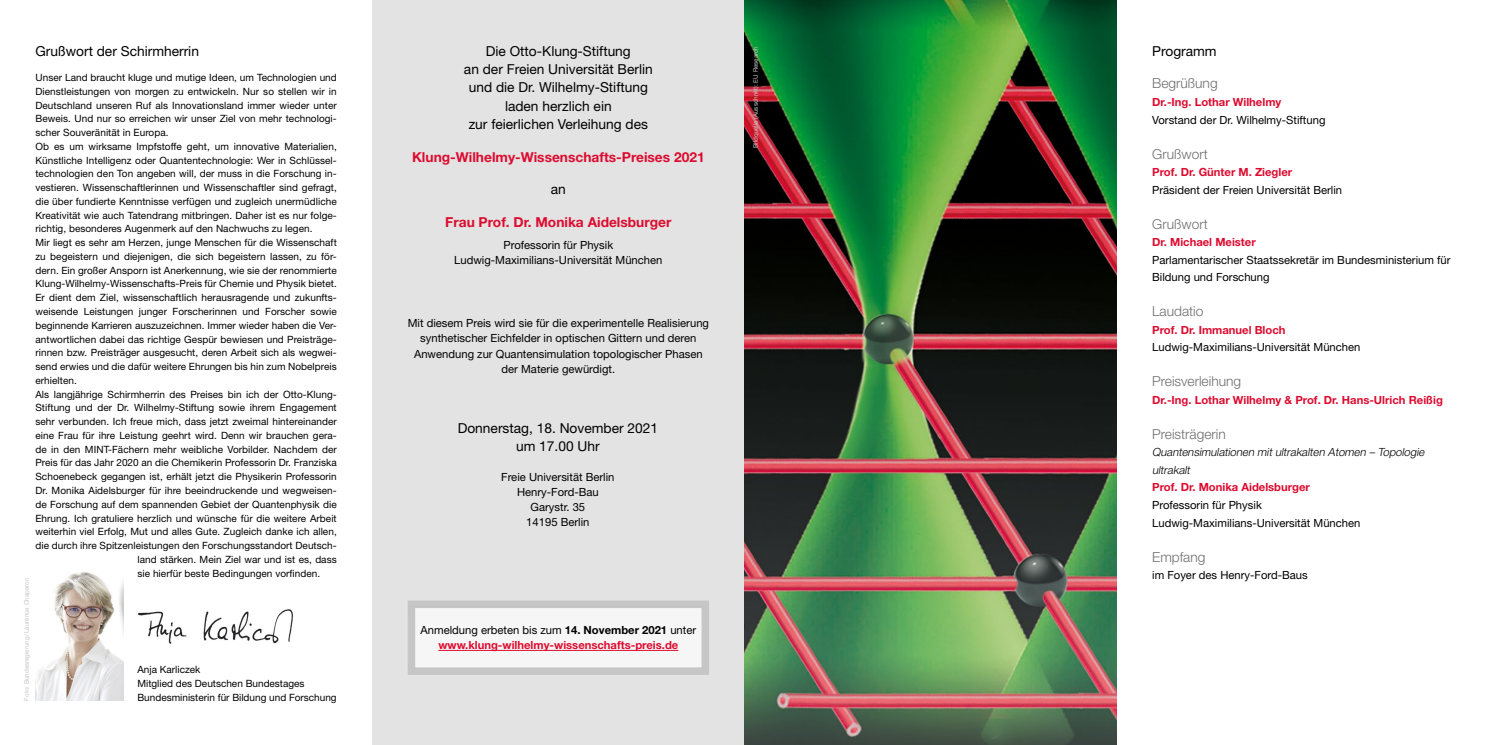
<style>
.page{position:relative;width:1489px;height:745px;background:#fff}
.page>*{position:absolute;margin:0;border:0;box-sizing:border-box;transform-origin:0 0}
.Fließtext{font:13.75px "Helvetica Neue LT Std";color:#000}
.Fließtext-2{font:700 13.75px "Helvetica Neue LT Std";color:#dd0b2f}
.Fließtext-3{font:300 13.75px "Helvetica Neue LT Std";color:#706f6f}
.Fließtext_Ueberschri{font:13.75px "Helvetica Neue LT Std";color:#000}
.Fließtext-4{font:11.25px/15px "Helvetica Neue LT Std";color:#000;text-align:center}
.Fließtext-5{font:700 11.25px "Helvetica Neue LT Std";color:#dd0b2f}
.Fließtext-6{font:italic 300 11.25px/17.5px "Helvetica Neue LT Std";color:#000}
.Fließtext-7{font:10px/13.8px "Helvetica Neue LT Std";letter-spacing:.005em;color:#000;text-align:justify}
.t1{font:6.25px "Helvetica Neue LT Std";color:#c6c6c6}
.s1{font-weight:700}
</style>
<div class="page">
<div style="left:372px;top:0;width:372px;height:744px;background:#e3e3e3"></div>
<img style="left:35px;top:571px;width:88px;height:129px">
<div style="left:411px;top:604px;width:294px;height:66px;background:#f6f6f6"></div>
<hr style="left:438px;top:649px;width:240px;height:1px;background:#dd0b2f">
<div style="left:407px;top:600px;width:302px;height:74px;border:8px solid #c6c6c6"></div>
<img style="left:137px;top:609px;width:156px;height:35px">
<img style="left:744px;top:0;width:372px;height:744px">
<p class="Fließtext_Ueberschri" style="left:35px;top:43px;width:165px">Grußwort der Schirmherrin</p>
<p class="Fließtext-7" style="left:35px;top:70px;width:303px">Unser Land braucht kluge und mutige Ideen, um Technologien und Dienstleistungen von morgen zu entwickeln. Nur so stellen wir in Deutschland unseren Ruf als Innovationsland immer wieder unter Beweis. Und nur so erreichen wir unser Ziel von mehr technologi&shy;scher Souveränität in Europa.</p>
<p class="Fließtext-7" style="left:35px;top:139px;width:303px">Ob es um wirksame Impfstoffe geht, um innovative Materialien, Künstliche Intelligenz oder Quantentechnologie: Wer in Schlüssel&shy;technologien den Ton angeben will, der muss in die Forschung in&shy;vestieren. Wissenschaftlerinnen und Wissenschaftler sind gefragt, die über fundierte Kenntnisse verfügen und zugleich unermüdliche Kreativität wie auch Tatendrang mitbringen. Daher ist es nur folge&shy;richtig, besonderes Augenmerk auf den Nachwuchs zu legen.</p>
<p class="Fließtext-7" style="left:35px;top:235px;width:303px">Mir liegt es sehr am Herzen, junge Menschen für die Wissenschaft zu begeistern und diejenigen, die sich begeistern lassen, zu för&shy;dern. Ein großer Ansporn ist Anerkennung, wie sie der renommierte Klung-Wilhelmy-Wissenschafts-Preis für Chemie und Physik bietet.<br>Er dient dem Ziel, wissenschaftlich herausragende und zukunfts&shy;weisende Leistungen junger Forscherinnen und Forscher sowie beginnende Karrieren auszuzeichnen. Immer wieder haben die Ver&shy;antwortlichen dabei das richtige Gespür bewiesen und Preisträge&shy;rinnen bzw. Preisträger ausgesucht, deren Arbeit sich als wegwei&shy;send erwies und die dafür weitere Ehrungen bis hin zum Nobelpreis erhielten.</p>
<p class="Fließtext-7" style="left:35px;top:387px;width:303px">Als langjährige Schirmherrin des Preises bin ich der Otto-Klung-</p>
<p class="Fließtext-7" style="left:35px;top:400px;width:303px">Stiftung und der Dr. Wilhelmy-Stiftung sowie ihrem Engagement</p>
<p class="Fließtext-7" style="left:35px;top:414px;width:303px">sehr verbunden. Ich freue mich, dass jetzt zweimal hintereinander</p>
<p class="Fließtext-7" style="left:35px;top:428px;width:303px">eine Frau für ihre Leistung geehrt wird. Denn wir brauchen gera-</p>
<p class="Fließtext-7" style="left:35px;top:442px;width:303px">de in den MINT-Fächern mehr weibliche Vorbilder. Nachdem der</p>
<p class="Fließtext-7" style="left:35px;top:455px;width:303px">Preis für das Jahr 2020 an die Chemikerin Professorin Dr. Franziska</p>
<p class="Fließtext-7" style="left:35px;top:469px;width:303px">Schoenebeck gegangen ist, erhält jetzt die Physikerin Professorin</p>
<p class="Fließtext-7" style="left:35px;top:483px;width:303px">Dr. Monika Aidelsburger für ihre beeindruckende und wegweisen-</p>
<p class="Fließtext-7" style="left:35px;top:497px;width:303px">de Forschung auf dem spannenden Gebiet der Quantenphysik die</p>
<p class="Fließtext-7" style="left:35px;top:510px;width:303px">Ehrung. Ich gratuliere herzlich und wünsche für die weitere Arbeit</p>
<p class="Fließtext-7" style="left:35px;top:524px;width:303px">weiterhin viel Erfolg, Mut und alles Gute. Zugleich danke ich allen,</p>
<p class="Fließtext-7" style="left:35px;top:538px;width:303px">die durch ihre Spitzenleistungen den Forschungsstandort Deutsch-</p>
<p class="Fließtext-7" style="left:137px;top:552px;width:201px">land stärken. Mein Ziel war und ist es, dass</p>
<p class="Fließtext-7" style="left:137px;top:565px;width:184px">sie hierfür beste Bedingungen vorfinden.</p>
<p class="t1" style="left:23px;top:700px;width:124px;rotate:-90deg">Foto: Bundesregierung/Laurence Chaperon</p>
<p class="Fließtext-7" style="left:137px;top:662px;width:64px">Anja Karliczek</p>
<p class="Fließtext-7" style="left:137px;top:675px;width:169px">Mitglied des Deutschen Bundestages</p>
<p class="Fließtext-7" style="left:137px;top:689px;width:201px">Bundesministerin für Bildung und Forschung</p>
<p class="Fließtext" style="left:486px;top:43px;width:146px">Die Otto-Klung-Stiftung</p>
<p class="Fließtext" style="left:464px;top:61px;width:190px">an der Freien Universität Berlin</p>
<p class="Fließtext" style="left:469px;top:79px;width:181px">und die Dr. Wilhelmy-Stiftung</p>
<p class="Fließtext" style="left:505px;top:98px;width:108px">laden herzlich ein</p>
<p class="Fließtext" style="left:468px;top:116px;width:181px">zur feierlichen Verleihung des</p>
<p class="Fließtext-2" style="left:412px;top:148px;width:294px">Klung-Wilhelmy-Wissenschafts-Preises 2021</p>
<p class="Fließtext" style="left:551px;top:181px;width:17px">an</p>
<p class="Fließtext-2" style="left:445px;top:213px;width:228px">Frau Prof. Dr. Monika Aidelsburger</p>
<p class="Fließtext-4" style="left:454px;top:237px;width:210px">Professorin für Physik<br>Ludwig-Maximilians-Universität München</p>
<p class="Fließtext-4" style="left:407px;top:315px;width:303px">Mit diesem Preis wird sie für die experimentelle Realisierung synthetischer Eichfelder in optischen Gittern und deren Anwendung zur Quantensimulation topologischer Phasen der Materie gewürdigt.</p>
<p class="Fließtext" style="left:457px;top:419px;width:202px">Donnerstag, 18. November 2021</p>
<p class="Fließtext" style="left:516px;top:437px;width:85px">um 17.00 Uhr</p>
<p class="Fließtext-4" style="left:501px;top:468px;width:115px">Freie Universität Berlin</p>
<p class="Fließtext-4" style="left:517px;top:483px;width:83px">Henry-Ford-Bau</p>
<p class="Fließtext-4" style="left:530px;top:498px;width:56px">Garystr. 35</p>
<p class="Fließtext-4" style="left:526px;top:513px;width:65px">14195 Berlin</p>
<p class="Fließtext-4" style="left:420px;top:622px;width:277px">Anmeldung erbeten bis zum <span class="s1">14. November 2021</span> unter</p>
<p class="Fließtext-5" style="left:438px;top:638px;width:241px">www.klung-wilhelmy-wissenschafts-preis.de</p>
<p class="t1" style="left:751px;top:148px;width:103px;rotate:-90deg">Bildquelle (Ausschnitt): EU Research</p>
<p class="Fließtext" style="left:1152px;top:43px;width:66px">Programm</p>
<p class="Fließtext-3" style="left:1152px;top:75px;width:67px">Begrüßung</p>
<p class="Fließtext-5" style="left:1152px;top:95px;width:131px">Dr.-Ing. Lothar Wilhelmy</p>
<p class="Fließtext-4" style="left:1152px;top:112px;width:175px">Vorstand der Dr. Wilhelmy-Stiftung</p>
<p class="Fließtext-3" style="left:1152px;top:145px;width:57px">Grußwort</p>
<p class="Fließtext-5" style="left:1152px;top:165px;width:142px">Prof. Dr. Günter M. Ziegler</p>
<p class="Fließtext-4" style="left:1152px;top:182px;width:191px">Präsident der Freien Universität Berlin</p>
<p class="Fließtext-3" style="left:1152px;top:215px;width:57px">Grußwort</p>
<p class="Fließtext-5" style="left:1152px;top:235px;width:105px">Dr. Michael Meister</p>
<p class="Fließtext-4" style="left:1152px;top:250px;width:300px;line-height:17.5px;text-align:left">Parlamentarischer Staatssekretär im Bundesministerium für<br>Bildung und Forschung</p>
<p class="Fließtext-3" style="left:1152px;top:303px;width:53px">Laudatio</p>
<p class="Fließtext-5" style="left:1152px;top:322px;width:135px">Prof. Dr. Immanuel Bloch</p>
<p class="Fließtext-4" style="left:1152px;top:339px;width:210px">Ludwig-Maximilians-Universität München</p>
<p class="Fließtext-3" style="left:1152px;top:373px;width:90px">Preisverleihung</p>
<p class="Fließtext-5" style="left:1152px;top:392px;width:292px">Dr.-Ing. Lothar Wilhelmy &amp; Prof. Dr. Hans-Ulrich Reißig</p>
<p class="Fließtext-3" style="left:1152px;top:425px;width:75px">Preisträgerin</p>
<p class="Fließtext-6" style="left:1152px;top:443px;width:276px">Quantensimulationen mit ultrakalten Atomen – Topologie ultrakalt</p>
<p class="Fließtext-5" style="left:1152px;top:480px;width:159px">Prof. Dr. Monika Aidelsburger</p>
<p class="Fließtext-4" style="left:1152px;top:497px;width:111px">Professorin für Physik</p>
<p class="Fließtext-4" style="left:1152px;top:514px;width:210px">Ludwig-Maximilians-Universität München</p>
<p class="Fließtext-3" style="left:1152px;top:548px;width:55px">Empfang</p>
<p class="Fließtext-4" style="left:1152px;top:567px;width:157px">im Foyer des Henry-Ford-Baus</p>
</div>
